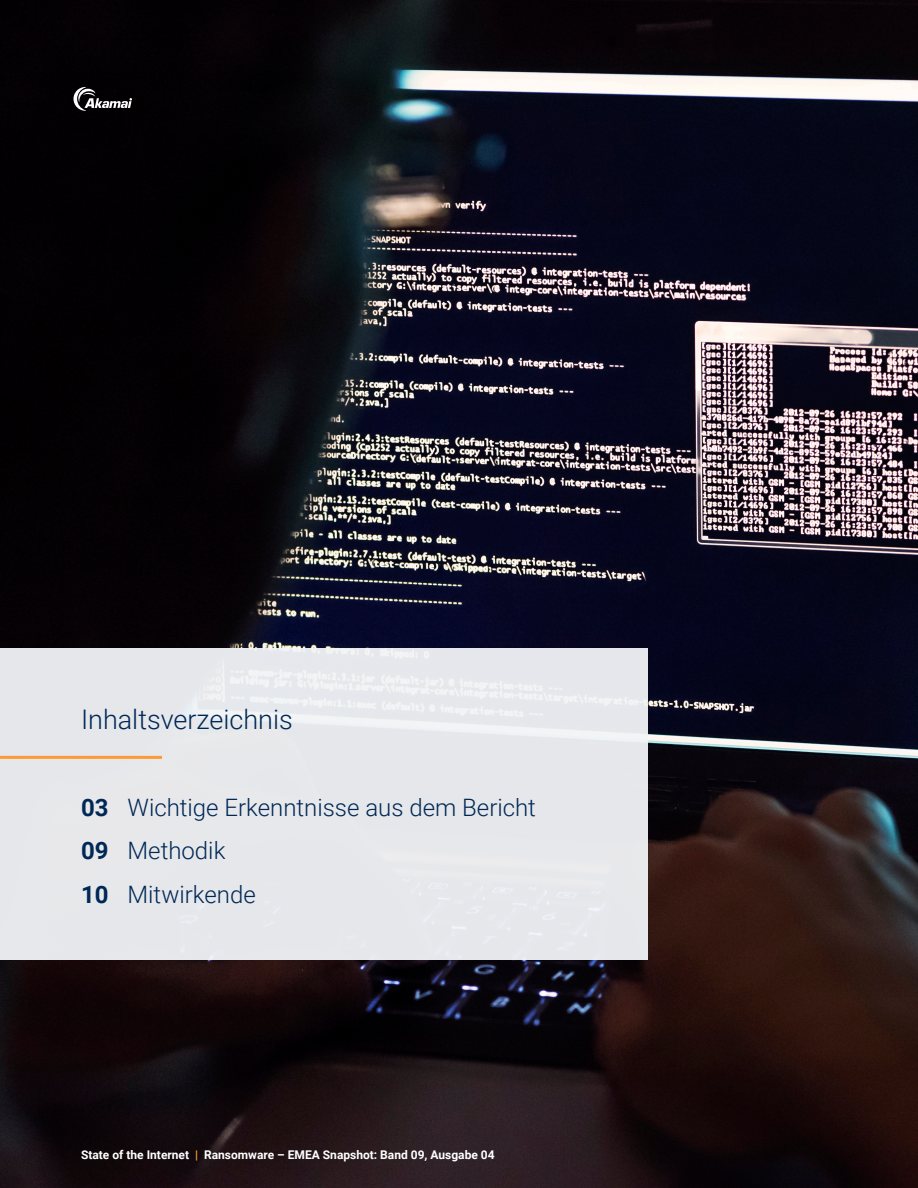
<style>
.page{position:relative;width:918px;height:1188px;background:#fff}
.page>*{position:absolute;margin:0;border:0;box-sizing:border-box;transform-origin:0 0}
.Headline{font:300 27px "Roboto";color:#002856}
.Header_10pt{font:300 24px "Roboto";color:#002856}
.t1{font:700 12px "Roboto";color:#fff}
.s1{font-weight:700}
.s2{color:#f93}
</style>
<div class="page">
<img style="left:0;top:0;width:918px;height:1188px">
<div style="left:0;top:648px;width:648px;height:312px;background:#e6e7eb"></div>
<svg style="left:74px;top:87px;width:58px;height:24px"></svg>
<hr style="left:0;top:756px;width:162px;height:3px;background:#f93">
<p class="Headline" style="left:81px;top:700px;width:213px">Inhaltsverzeichnis</p>
<p class="Header_10pt" style="left:81px;top:790px;width:457px"><span class="s1">03</span> Wichtige Erkenntnisse aus dem Bericht</p>
<p class="Header_10pt" style="left:81px;top:834px;width:146px"><span class="s1">09</span> Methodik</p>
<p class="Header_10pt" style="left:81px;top:877px;width:176px"><span class="s1">10</span> Mitwirkende</p>
<p class="t1" style="left:81px;top:1146px;width:415px">State of the Internet <span class="s2">|</span> Ransomware – EMEA Snapshot: Band 09, Ausgabe 04</p>
</div>
